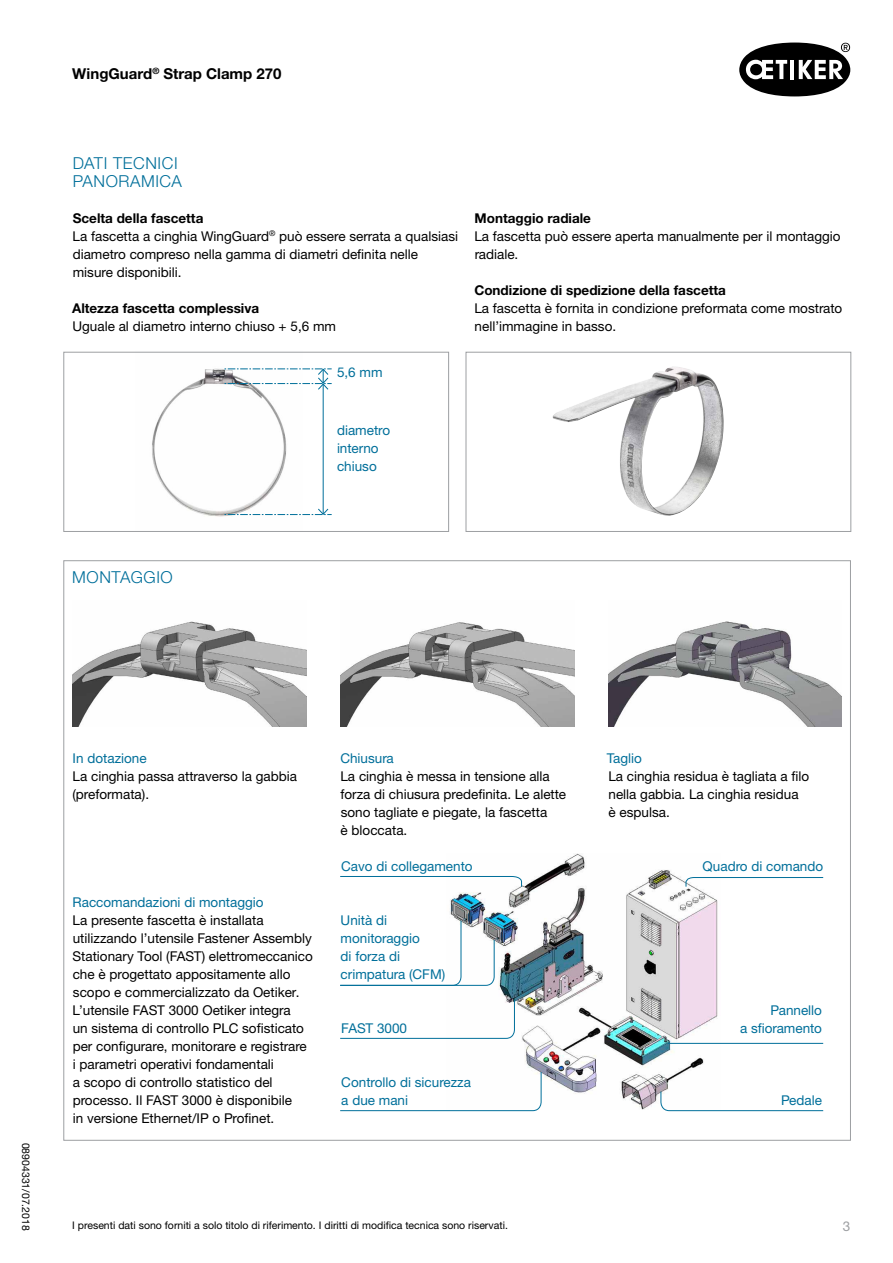
<style>
.page{position:relative;width:893px;height:1263px;background:#fff}
.page>*{position:absolute;margin:0;border:0;box-sizing:border-box;transform-origin:0 0}
.t1{font:300 16.5px/18px "Helvetica Neue LTW1 G";letter-spacing:.035em;color:#006f9a}
.t2{font:700 15px "Helvetica Neue LTW1 G";color:#000}
.t3{font:13.5px/18px "Helvetica Neue LTW1 G";color:#000}
.t4{font:13.5px/18px "Helvetica Neue LTW1 G";color:#006f9a}
.t5{font:700 13.5px "Helvetica Neue LTW1 G";color:#000}
.t6{font:13.5px "Helvetica Neue LTW1 G";color:#9d9fa2}
.t7{font:10.5px "Helvetica Neue LTW1 G";color:#000}
.s1{font-weight:700}
</style>
<div class="page">
<img style="left:135px;top:351px;width:168px;height:166px">
<img style="left:72px;top:621px;width:234px;height:106px">
<img style="left:340px;top:622px;width:234px;height:105px">
<hr style="left:323px;top:384px;width:1px;height:130px;background:#006f9a">
<svg style="left:225px;top:508px;width:107px;height:7px"></svg>
<svg style="left:225px;top:368px;width:107px;height:22px"></svg>
<img style="left:552px;top:366px;width:172px;height:150px">
<img style="left:608px;top:621px;width:234px;height:106px">
<svg style="left:739px;top:43px;width:111px;height:53px"></svg>
<img style="left:450px;top:853px;width:270px;height:257px">
<div style="left:63px;top:352px;width:386px;height:180px;border:1px solid #9d9fa2"></div>
<div style="left:466px;top:352px;width:385px;height:180px;border:1px solid #9d9fa2"></div>
<svg style="left:685px;top:877px;width:139px;height:10px"></svg>
<svg style="left:340px;top:1071px;width:202px;height:40px"></svg>
<svg style="left:660px;top:1091px;width:164px;height:20px"></svg>
<hr style="left:668px;top:1043px;width:155px;height:1px;background:#006f9a">
<svg style="left:340px;top:876px;width:182px;height:11px"></svg>
<svg style="left:340px;top:920px;width:155px;height:66px"></svg>
<svg style="left:340px;top:999px;width:175px;height:40px"></svg>
<p class="t2" style="left:72px;top:64px;width:211px">WingGuard<sup>®</sup> Strap Clamp 270</p>
<p class="t1" style="left:73px;top:154px;width:111px">DATI TECNICI<br>PANORAMICA</p>
<p class="t3" style="left:73px;top:209px;width:387px"><span class="s1">Scelta della fascetta<br></span>La fascetta a cinghia WingGuard<sup>®</sup> può essere serrata a qualsiasi diametro compreso nella gamma di diametri definita nelle misure disponibili.</p>
<p class="t5" style="left:72px;top:299px;width:189px">Altezza fascetta complessiva</p>
<p class="t3" style="left:72px;top:317px;width:265px">Uguale al diametro interno chiuso + 5,6 mm</p>
<p class="t4" style="left:337px;top:364px;width:47px">5,6 mm</p>
<p class="t5" style="left:475px;top:209px;width:118px">Montaggio radiale</p>
<p class="t3" style="left:474px;top:227px;width:368px">La fascetta può essere aperta manualmente per il montaggio radiale.</p>
<p class="t5" style="left:474px;top:281px;width:253px">Condizione di spedizione della fascetta</p>
<p class="t3" style="left:474px;top:299px;width:369px">La fascetta è fornita in condizione preformata come mostrato nell’immagine in basso.</p>
<p class="t4" style="left:337px;top:421px;width:55px">diametro interno chiuso</p>
<p class="t1" style="left:72px;top:568px;width:102px">MONTAGGIO</p>
<p class="t7" style="left:32px;top:1142px;width:90px;rotate:90deg">08904331/07.2018</p>
<p class="t4" style="left:73px;top:749px;width:75px">In dotazione</p>
<p class="t3" style="left:72px;top:767px;width:226px">La cinghia passa attraverso la gabbia (preformata).</p>
<p class="t4" style="left:73px;top:893px;width:193px">Raccomandazioni di montaggio</p>
<p class="t3" style="left:73px;top:911px;width:242px">La presente fascetta è installata utilizzando l’utensile Fastener Assembly Stationary Tool (FAST) elettromeccanico che è progettato appositamente allo scopo e commercializzato da Oetiker.<br>L’utensile FAST 3000 Oetiker integra<br>un sistema di controllo PLC sofisticato per configurare, monitorare e registrare i parametri operativi fondamentali<br>a scopo di controllo statistico del processo. Il FAST 3000 è disponibile<br>in versione Ethernet/IP o Profinet.</p>
<p class="t4" style="left:340px;top:749px;width:55px">Chiusura</p>
<p class="t3" style="left:340px;top:767px;width:227px">La cinghia è messa in tensione alla forza di chiusura predefinita. Le alette sono tagliate e piegate, la fascetta<br>è bloccata.</p>
<p class="t4" style="left:607px;top:749px;width:37px">Taglio</p>
<p class="t3" style="left:608px;top:767px;width:202px">La cinghia residua è tagliata a filo nella gabbia. La cinghia residua<br>è espulsa.</p>
<p class="t4" style="left:341px;top:857px;width:133px">Cavo di collegamento</p>
<p class="t4" style="left:703px;top:857px;width:122px">Quadro di comando</p>
<p class="t4" style="left:341px;top:911px;width:106px">Unità di monitoraggio<br>di forza di crimpatura (CFM)</p>
<p class="t4" style="left:341px;top:1019px;width:67px">FAST 3000</p>
<p class="t4" style="left:341px;top:1073px;width:131px">Controllo di sicurezza a due mani</p>
<p class="t4" style="left:740px;top:1001px;width:84px;text-align:right">Pannello<br>a sfioramento</p>
<p class="t4" style="left:781px;top:1091px;width:42px">Pedale</p>
<p class="t7" style="left:72px;top:1219px;width:437px">I presenti dati sono forniti a solo titolo di riferimento. I diritti di modifica tecnica sono riservati.</p>
<p class="t6" style="left:843px;top:1217px;width:9px">3</p>
</div>
